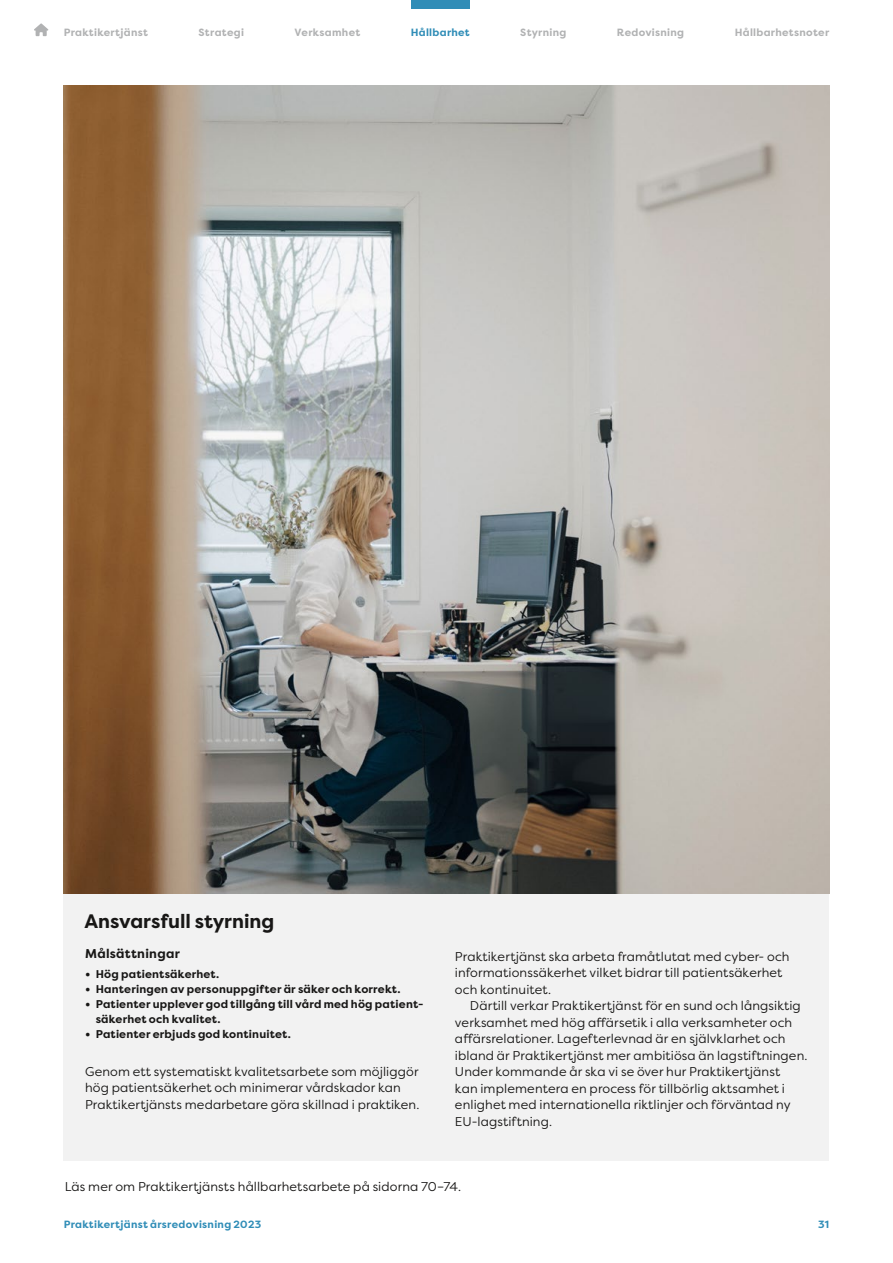
<style>
.page{position:relative;width:893px;height:1263px;background:#fff}
.page>*{position:absolute;margin:0;border:0;box-sizing:border-box;transform-origin:0 0}
.t1{font:700 19.5px "Filson Pro";color:#181716}
.t2{font:12.75px/16.5px "Filson Pro";letter-spacing:.01em;color:#181716}
.t3{font:700 12.75px "Filson Pro";letter-spacing:.025em;color:#181716}
.t4{font:700 11.25px/15px "Filson Pro";letter-spacing:.015em;color:#181716}
.t5{font:700 10.5px "Filson Pro";letter-spacing:.03em;color:#b1b2b3}
.t6{font:700 10.5px "Filson Pro";letter-spacing:.03em;color:#308db7}
.s1{font-size:13.5px}
</style>
<div class="page">
<div style="left:64px;top:893px;width:765px;height:268px;background:#f2f2f2"></div>
<img style="left:64px;top:85px;width:765px;height:808px">
<svg style="left:34px;top:23px;width:14px;height:13px"></svg>
<div style="left:412px;top:0;width:58px;height:9px;background:#308db7"></div>
<p class="t5" style="left:64px;top:25px;width:86px">Praktikertjänst</p>
<p class="t5" style="left:199px;top:25px;width:47px">Strategi</p>
<p class="t5" style="left:295px;top:25px;width:67px">Verksamhet</p>
<p class="t6" style="left:411px;top:25px;width:61px">Hållbarhet</p>
<p class="t5" style="left:520px;top:25px;width:48px">Styrning</p>
<p class="t5" style="left:617px;top:25px;width:69px">Redovisning</p>
<p class="t5" style="left:735px;top:25px;width:96px">Hållbarhetsnoter</p>
<h3 class="t1" style="left:84px;top:909px;width:191px">Ansvarsfull styrning</h3>
<h4 class="t3" style="left:85px;top:945px;width:96px">Målsättningar</h4>
<p class="t4" style="left:85px;top:967px;width:136px"><span class="s1">•</span> Hög patientsäkerhet.</p>
<p class="t4" style="left:85px;top:982px;width:317px"><span class="s1">•</span> Hanteringen av personuppgifter är säker och korrekt.</p>
<p class="t4" style="left:96px;top:997px;width:329px;text-indent:-11px"><span class="s1">•</span> Patienter upplever god tillgång till vård med hög patient&shy;säkerhet och kvalitet.</p>
<p class="t4" style="left:85px;top:1027px;width:207px"><span class="s1">•</span> Patienter erbjuds god kontinuitet.</p>
<p class="t2" style="left:85px;top:1063px;width:336px">Genom ett systematiskt kvalitetsarbete som möjliggör hög patientsäkerhet och minimerar vårdskador kan<br>Praktikertjänsts medarbetare göra skillnad i praktiken.</p>
<p class="t2" style="left:455px;top:948px;width:336px">Praktikertjänst ska arbeta framåtlutat med cyber- och informationssäkerhet vilket bidrar till patientsäkerhet och kontinuitet.</p>
<p class="t2" style="left:455px;top:997px;width:354px;text-indent:15px">Därtill verkar Praktikertjänst för en sund och långsiktig verksamhet med hög affärsetik i alla verksamheter och affärsrelationer. Lagefterlevnad är en självklarhet och ibland är Praktikertjänst mer ambitiösa än lagstiftningen.<br>Under kommande år ska vi se över hur Praktikertjänst<br>kan implementera en process för tillbörlig aktsamhet i enlighet med internationella riktlinjer och förväntad ny EU-lagstiftning.</p>
<p class="t2" style="left:65px;top:1177px;width:398px">Läs mer om Praktikertjänsts hållbarhetsarbete på sidorna 70–74.</p>
<p class="t6" style="left:64px;top:1218px;width:199px">Praktikertjänst årsredovisning 2023</p>
<p class="t6" style="left:818px;top:1218px;width:13px">31</p>
</div>
